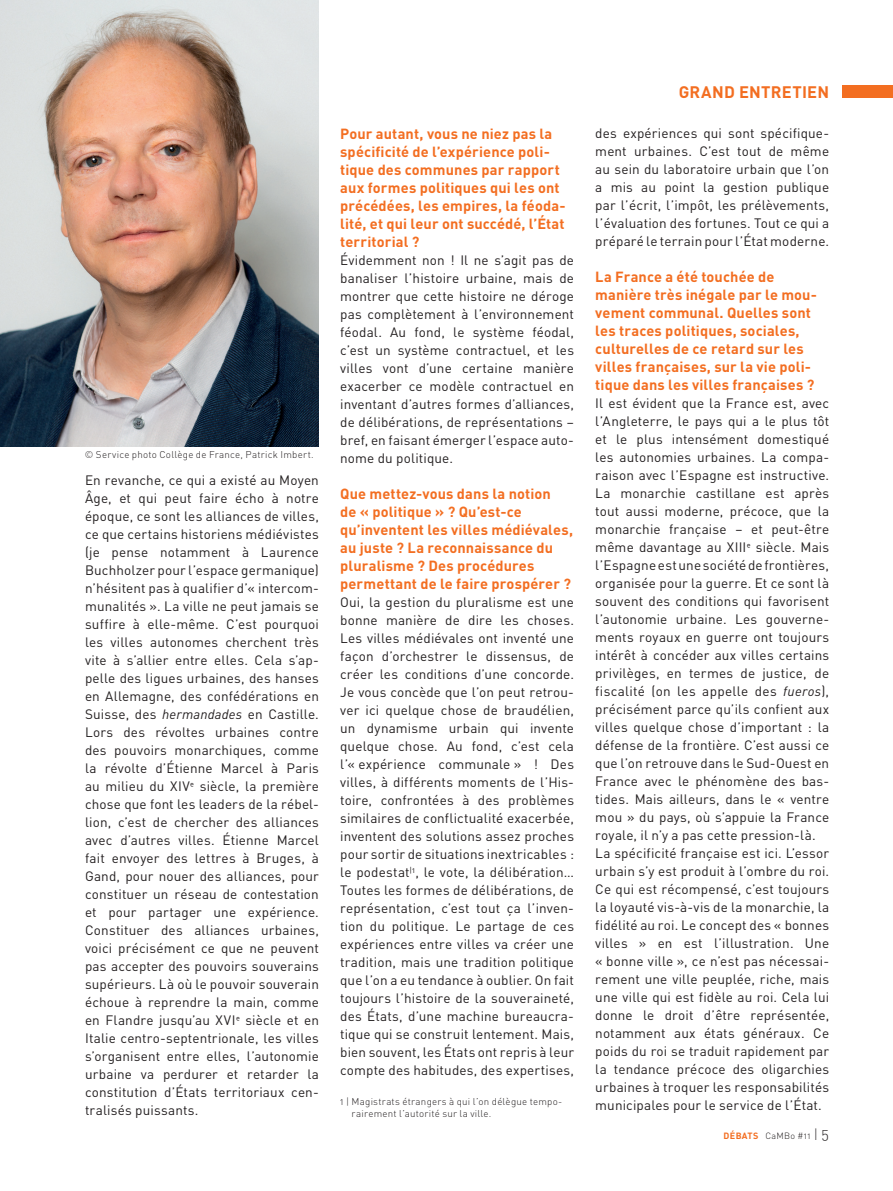
<style>
.page{position:relative;width:893px;height:1191px;background:#fff}
.page>*{position:absolute;margin:0;border:0;box-sizing:border-box;transform-origin:0 0}
.Titre_rubrique{font:700 16.5px "DINOT";letter-spacing:.015em;color:#f36e21}
.Titre_dans_texte{font:700 14.55px/18px "DINOT";letter-spacing:.01em;color:#f36e21}
.Texte_labeur{font:13.5px/18px "DINOT";letter-spacing:.01em;color:#231f20;text-align:justify}
.legende___note_de_b{font:300 9.75px/12px "DINOT";letter-spacing:.025em;color:#231f20}
.t1{font:300 9px "DINOT";letter-spacing:.03em;color:#231f20}
.s1{font-style:italic}
.s2{font-weight:700;color:#f36e21}
.s3{font-size:13.5px}
.s4{font-size:15px}
</style>
<div class="page">
<img style="left:0;top:0;width:319px;height:446px">
<div style="left:842px;top:85px;width:51px;height:13px;background:#f36e21"></div>
<p class="legende___note_de_b" style="left:85px;top:448px;width:230px">© Service photo Collège de France, Patrick Imbert.</p>
<p class="Texte_labeur" style="left:85px;top:470px;width:235px">En revanche, ce qui a existé au Moyen Âge, et qui peut faire écho à notre époque, ce sont les alliances de villes, ce que certains historiens médiévistes (je pense notamment à Laurence Buchholzer pour l’espace germanique) n’hésitent pas à qualifier d’« intercom&shy;munalités ». La ville ne peut jamais se suffire à elle-même. C’est pourquoi les villes autonomes cherchent très vite à s’allier entre elles. Cela s’ap&shy;pelle des ligues urbaines, des hanses en Allemagne, des confédérations en Suisse, des <span class="s1">hermandades</span> en Castille.<br>Lors des révoltes urbaines contre des pouvoirs monarchiques, comme la révolte d’Étienne Marcel à Paris au milieu du XIVe siècle, la première chose que font les leaders de la rébel&shy;lion, c’est de chercher des alliances avec d’autres villes. Étienne Marcel fait envoyer des lettres à Bruges, à Gand, pour nouer des alliances, pour constituer un réseau de contestation et pour partager une expérience.<br>Constituer des alliances urbaines, voici précisément ce que ne peuvent pas accepter des pouvoirs souverains supérieurs. Là où le pouvoir souverain échoue à reprendre la main, comme en Flandre jusqu’au XVIe siècle et en Italie centro-septentrionale, les villes s’organisent entre elles, l’autonomie urbaine va perdurer et retarder la constitution d’États territoriaux cen&shy;tralisés puissants.</p>
<p class="Titre_dans_texte" style="left:340px;top:124px;width:227px">Pour autant, vous ne niez pas la spécificité de l’expérience poli&shy;tique des communes par rapport aux formes politiques qui les ont précédées, les empires, la féoda&shy;lité, et qui leur ont succédé, l’État territorial ?</p>
<p class="Texte_labeur" style="left:340px;top:250px;width:235px">Évidemment non ! Il ne s’agit pas de banaliser l’histoire urbaine, mais de montrer que cette histoire ne déroge pas complètement à l’environnement féodal. Au fond, le système féodal, c’est un système contractuel, et les villes vont d’une certaine manière exacerber ce modèle contractuel en inventant d’autres formes d’alliances, de délibérations, de représentations – bref, en faisant émerger l’espace auto&shy;nome du politique.</p>
<p class="Titre_dans_texte" style="left:340px;top:484px;width:234px">Que mettez-vous dans la notion<br>de « politique » ? Qu’est-ce qu’inventent les villes médiévales, au juste ? La reconnaissance du pluralisme ? Des procédures permettant de le faire prospérer ?</p>
<p class="Texte_labeur" style="left:340px;top:592px;width:235px">Oui, la gestion du pluralisme est une bonne manière de dire les choses.<br>Les villes médiévales ont inventé une façon d’orchestrer le dissensus, de créer les conditions d’une concorde.<br>Je vous concède que l’on peut retrou&shy;ver ici quelque chose de braudélien, un dynamisme urbain qui invente quelque chose. Au fond, c’est cela l’« expérience communale » ! Des villes, à différents moments de l’His&shy;toire, confrontées à des problèmes similaires de conflictualité exacerbée, inventent des solutions assez proches pour sortir de situations inextricables : le podestat<sup>|1</sup>, le vote, la délibération… Toutes les formes de délibérations, de représentation, c’est tout ça l’inven&shy;tion du politique. Le partage de ces expériences entre villes va créer une tradition, mais une tradition politique que l’on a eu tendance à oublier. On fait toujours l’histoire de la souveraineté, des États, d’une machine bureaucra&shy;tique qui se construit lentement. Mais, bien souvent, les États ont repris à leur compte des habitudes, des expertises,</p>
<p class="legende___note_de_b" style="left:352px;top:1094px;width:212px;text-indent:-11px">1 | Magistrats étrangers à qui l’on délègue tempo&shy;rairement l’autorité sur la ville.</p>
<p class="Titre_rubrique" style="left:679px;top:79px;width:152px">GRAND ENTRETIEN</p>
<p class="Texte_labeur" style="left:595px;top:123px;width:235px">des expériences qui sont spécifique&shy;ment urbaines. C’est tout de même au sein du laboratoire urbain que l’on a mis au point la gestion publique par l’écrit, l’impôt, les prélèvements, l’évaluation des fortunes. Tout ce qui a préparé le terrain pour l’État moderne.</p>
<p class="Titre_dans_texte" style="left:595px;top:267px;width:223px">La France a été touchée de manière très inégale par le mou&shy;vement communal. Quelles sont les traces politiques, sociales, culturelles de ce retard sur les villes françaises, sur la vie poli&shy;tique dans les villes françaises ?</p>
<p class="Texte_labeur" style="left:595px;top:393px;width:235px">Il est évident que la France est, avec l’Angleterre, le pays qui a le plus tôt et le plus intensément domestiqué les autonomies urbaines. La compa&shy;raison avec l’Espagne est instructive.<br>La monarchie castillane est après tout aussi moderne, précoce, que la monarchie française – et peut-être même davantage au XIIIe siècle. Mais l’Espagne est une société de frontières, organisée pour la guerre. Et ce sont là souvent des conditions qui favorisent l’autonomie urbaine. Les gouverne&shy;ments royaux en guerre ont toujours intérêt à concéder aux villes certains privilèges, en termes de justice, de fiscalité (on les appelle des <span class="s1">fueros</span>), précisément parce qu’ils confient aux villes quelque chose d’important : la défense de la frontière. C’est aussi ce que l’on retrouve dans le Sud-Ouest en France avec le phénomène des bas&shy;tides. Mais ailleurs, dans le « ventre mou » du pays, où s’appuie la France royale, il n’y a pas cette pression-là.</p>
<p class="Texte_labeur" style="left:595px;top:843px;width:235px">La spécificité française est ici. L’essor urbain s’y est produit à l’ombre du roi.<br>Ce qui est récompensé, c’est toujours la loyauté vis-à-vis de la monarchie, la fidélité au roi. Le concept des « bonnes villes » en est l’illustration. Une « bonne ville », ce n’est pas nécessai&shy;rement une ville peuplée, riche, mais une ville qui est fidèle au roi. Cela lui donne le droit d’être représentée, notamment aux états généraux. Ce poids du roi se traduit rapidement par la tendance précoce des oligarchies urbaines à troquer les responsabilités municipales pour le service de l’État.</p>
<p class="t1" style="left:724px;top:1128px;width:107px"><span class="s2">DÉBATS</span> CaMBo #11 <span class="s3">|</span> <span class="s4">5</span></p>
</div>
